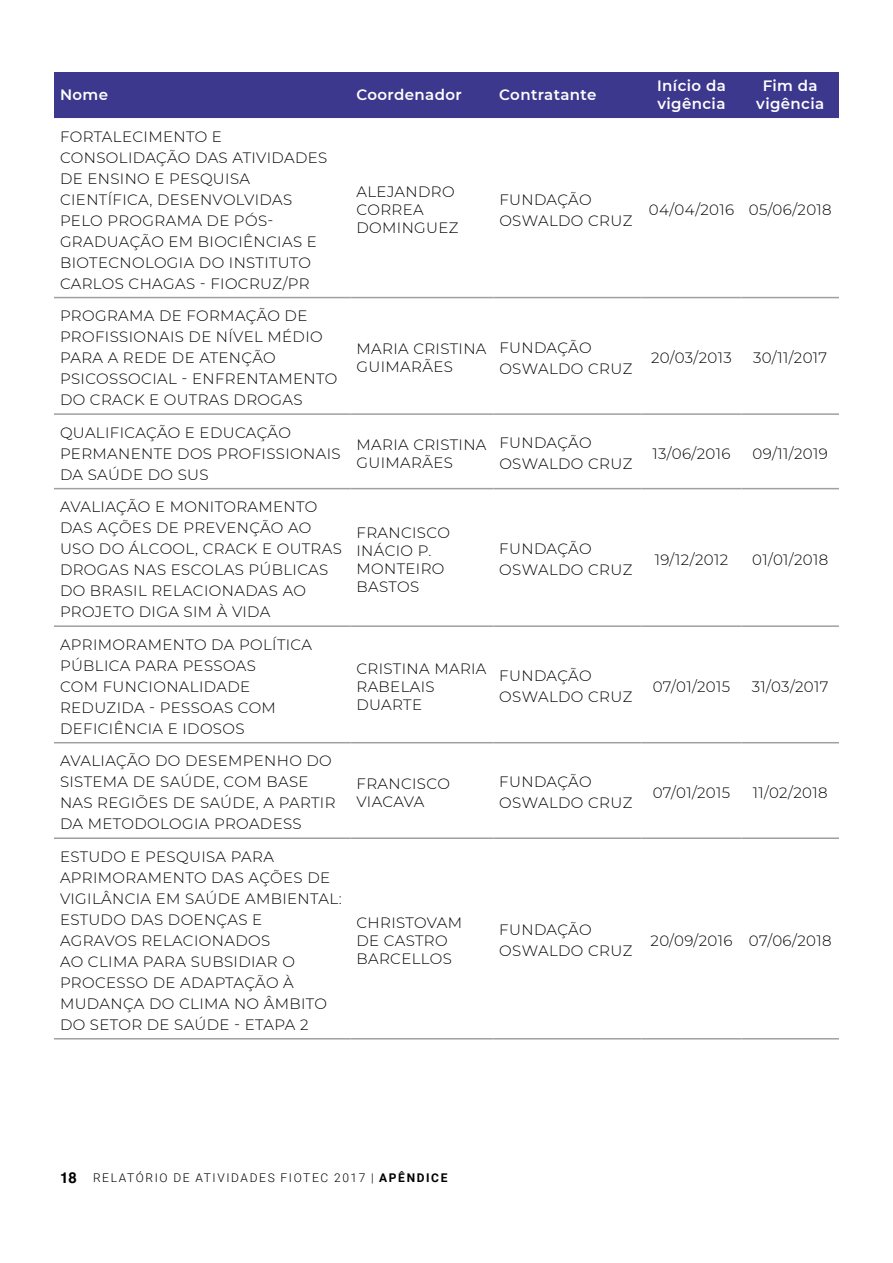
<style>
.page{position:relative;width:893px;height:1263px;background:#fff}
.page>*{position:absolute;margin:0;border:0;box-sizing:border-box;transform-origin:0 0}
.t1{font:300 15px/21px "Montserrat";letter-spacing:.025em;color:#000}
.t2{font:600 15px/18px "Montserrat";letter-spacing:.025em;color:#fff}
.t3{font:300 12px "Roboto";letter-spacing:.135em;color:#000}
.s1{font-family:"Helvetica";font-weight:700;font-size:15px}
.s2{font-weight:700}
</style>
<div class="page">
<div style="left:54px;top:72px;width:785px;height:46px;background:#3c388e"></div>
<hr style="left:54px;top:297px;width:296px;height:1px;background:#a0a09f">
<hr style="left:350px;top:297px;width:143px;height:1px;background:#a0a09f">
<hr style="left:493px;top:297px;width:148px;height:1px;background:#a0a09f">
<hr style="left:641px;top:297px;width:100px;height:1px;background:#a0a09f">
<hr style="left:741px;top:297px;width:98px;height:1px;background:#a0a09f">
<hr style="left:54px;top:413px;width:296px;height:2px;background:#a0a09f">
<hr style="left:350px;top:413px;width:143px;height:2px;background:#a0a09f">
<hr style="left:493px;top:413px;width:148px;height:2px;background:#a0a09f">
<hr style="left:641px;top:413px;width:100px;height:2px;background:#a0a09f">
<hr style="left:741px;top:413px;width:98px;height:2px;background:#a0a09f">
<hr style="left:54px;top:488px;width:296px;height:1px;background:#a0a09f">
<hr style="left:350px;top:488px;width:143px;height:1px;background:#a0a09f">
<hr style="left:493px;top:488px;width:148px;height:1px;background:#a0a09f">
<hr style="left:641px;top:488px;width:100px;height:1px;background:#a0a09f">
<hr style="left:741px;top:488px;width:98px;height:1px;background:#a0a09f">
<hr style="left:54px;top:625px;width:296px;height:2px;background:#a0a09f">
<hr style="left:350px;top:625px;width:143px;height:2px;background:#a0a09f">
<hr style="left:493px;top:625px;width:148px;height:2px;background:#a0a09f">
<hr style="left:641px;top:625px;width:100px;height:2px;background:#a0a09f">
<hr style="left:741px;top:625px;width:98px;height:2px;background:#a0a09f">
<hr style="left:54px;top:742px;width:296px;height:1px;background:#a0a09f">
<hr style="left:350px;top:742px;width:143px;height:1px;background:#a0a09f">
<hr style="left:493px;top:742px;width:148px;height:1px;background:#a0a09f">
<hr style="left:641px;top:742px;width:100px;height:1px;background:#a0a09f">
<hr style="left:741px;top:742px;width:98px;height:1px;background:#a0a09f">
<hr style="left:54px;top:837px;width:296px;height:2px;background:#a0a09f">
<hr style="left:350px;top:837px;width:143px;height:2px;background:#a0a09f">
<hr style="left:493px;top:837px;width:148px;height:2px;background:#a0a09f">
<hr style="left:641px;top:837px;width:100px;height:2px;background:#a0a09f">
<hr style="left:741px;top:837px;width:98px;height:2px;background:#a0a09f">
<hr style="left:54px;top:1038px;width:296px;height:1px;background:#a0a09f">
<hr style="left:350px;top:1038px;width:143px;height:1px;background:#a0a09f">
<hr style="left:493px;top:1038px;width:148px;height:1px;background:#a0a09f">
<hr style="left:641px;top:1038px;width:100px;height:1px;background:#a0a09f">
<hr style="left:741px;top:1038px;width:98px;height:1px;background:#a0a09f">
<p class="t2" style="left:60px;top:85px;width:50px">Nome</p>
<p class="t2" style="left:356px;top:85px;width:107px">Coordenador</p>
<p class="t2" style="left:499px;top:85px;width:99px">Contratante</p>
<p class="t2" style="left:657px;top:76px;width:70px">Início da vigência</p>
<p class="t2" style="left:756px;top:76px;width:69px;text-align:center">Fim da vigência</p>
<p class="t1" style="left:60px;top:125px;width:269px">FORTALECIMENTO E<br>CONSOLIDAÇÃO DAS ATIVIDADES<br>DE ENSINO E PESQUISA<br>CIENTÍFICA, DESENVOLVIDAS<br>PELO PROGRAMA DE PÓS-<br>GRADUAÇÃO EM BIOCIÊNCIAS E<br>BIOTECNOLOGIA DO INSTITUTO<br>CARLOS CHAGAS - FIOCRUZ/PR</p>
<p class="t1" style="left:356px;top:182px;width:104px;line-height:18px">ALEJANDRO<br>CORREA<br>DOMINGUEZ</p>
<p class="t1" style="left:499px;top:188px;width:135px">FUNDAÇÃO<br>OSWALDO CRUZ</p>
<p class="t1" style="left:649px;top:199px;width:184px">04/04/2016 05/06/2018</p>
<p class="t1" style="left:60px;top:305px;width:279px">PROGRAMA DE FORMAÇÃO DE<br>PROFISSIONAIS DE NÍVEL MÉDIO<br>PARA A REDE DE ATENÇÃO<br>PSICOSSOCIAL - ENFRENTAMENTO<br>DO CRACK E OUTRAS DROGAS</p>
<p class="t1" style="left:60px;top:421px;width:282px">QUALIFICAÇÃO E EDUCAÇÃO<br>PERMANENTE DOS PROFISSIONAIS<br>DA SAÚDE DO SUS</p>
<p class="t1" style="left:60px;top:496px;width:283px">AVALIAÇÃO E MONITORAMENTO<br>DAS AÇÕES DE PREVENÇÃO AO<br>USO DO ÁLCOOL, CRACK E OUTRAS<br>DROGAS NAS ESCOLAS PÚBLICAS<br>DO BRASIL RELACIONADAS AO<br>PROJETO DIGA SIM À VIDA</p>
<p class="t1" style="left:60px;top:633px;width:254px">APRIMORAMENTO DA POLÍTICA<br>PÚBLICA PARA PESSOAS<br>COM FUNCIONALIDADE<br>REDUZIDA - PESSOAS COM<br>DEFICIÊNCIA E IDOSOS</p>
<p class="t1" style="left:60px;top:750px;width:277px">AVALIAÇÃO DO DESEMPENHO DO<br>SISTEMA DE SAÚDE, COM BASE<br>NAS REGIÕES DE SAÚDE, A PARTIR<br>DA METODOLOGIA PROADESS</p>
<p class="t1" style="left:60px;top:845px;width:283px">ESTUDO E PESQUISA PARA<br>APRIMORAMENTO DAS AÇÕES DE<br>VIGILÂNCIA EM SAÚDE AMBIENTAL:<br>ESTUDO DAS DOENÇAS E<br>AGRAVOS RELACIONADOS<br>AO CLIMA PARA SUBSIDIAR O<br>PROCESSO DE ADAPTAÇÃO À<br>MUDANÇA DO CLIMA NO ÂMBITO<br>DO SETOR DE SAÚDE - ETAPA 2</p>
<p class="t1" style="left:356px;top:339px;width:132px;line-height:18px">MARIA CRISTINA<br>GUIMARÃES</p>
<p class="t1" style="left:499px;top:336px;width:135px">FUNDAÇÃO<br>OSWALDO CRUZ</p>
<p class="t1" style="left:651px;top:347px;width:82px">20/03/2013</p>
<p class="t1" style="left:753px;top:347px;width:76px">30/11/2017</p>
<p class="t1" style="left:356px;top:435px;width:132px;line-height:18px">MARIA CRISTINA<br>GUIMARÃES</p>
<p class="t1" style="left:499px;top:432px;width:135px">FUNDAÇÃO<br>OSWALDO CRUZ</p>
<p class="t1" style="left:652px;top:442px;width:79px">13/06/2016</p>
<p class="t1" style="left:753px;top:442px;width:77px">09/11/2019</p>
<p class="t1" style="left:356px;top:523px;width:95px;line-height:18px">FRANCISCO<br>INÁCIO P.<br>MONTEIRO<br>BASTOS</p>
<p class="t1" style="left:499px;top:538px;width:135px">FUNDAÇÃO<br>OSWALDO CRUZ</p>
<p class="t1" style="left:655px;top:548px;width:75px">19/12/2012</p>
<p class="t1" style="left:752px;top:548px;width:77px">01/01/2018</p>
<p class="t1" style="left:356px;top:659px;width:132px;line-height:18px">CRISTINA MARIA<br>RABELAIS<br>DUARTE</p>
<p class="t1" style="left:499px;top:665px;width:135px">FUNDAÇÃO<br>OSWALDO CRUZ</p>
<p class="t1" style="left:653px;top:675px;width:79px">07/01/2015</p>
<p class="t1" style="left:752px;top:675px;width:78px">31/03/2017</p>
<p class="t1" style="left:356px;top:774px;width:95px;line-height:18px">FRANCISCO<br>VIACAVA</p>
<p class="t1" style="left:499px;top:771px;width:135px">FUNDAÇÃO<br>OSWALDO CRUZ</p>
<p class="t1" style="left:653px;top:781px;width:79px">07/01/2015</p>
<p class="t1" style="left:753px;top:781px;width:76px">11/02/2018</p>
<p class="t1" style="left:356px;top:913px;width:107px;line-height:18px">CHRISTOVAM<br>DE CASTRO<br>BARCELLOS</p>
<p class="t1" style="left:499px;top:919px;width:135px">FUNDAÇÃO<br>OSWALDO CRUZ</p>
<p class="t1" style="left:651px;top:929px;width:182px">20/09/2016 07/06/2018</p>
<p class="t3" style="left:60px;top:1169px;width:389px"><span class="s1">18</span> RELATÓRIO DE ATIVIDADES FIOTEC 2017 | <span class="s2">APÊNDICE</span></p>
</div>
